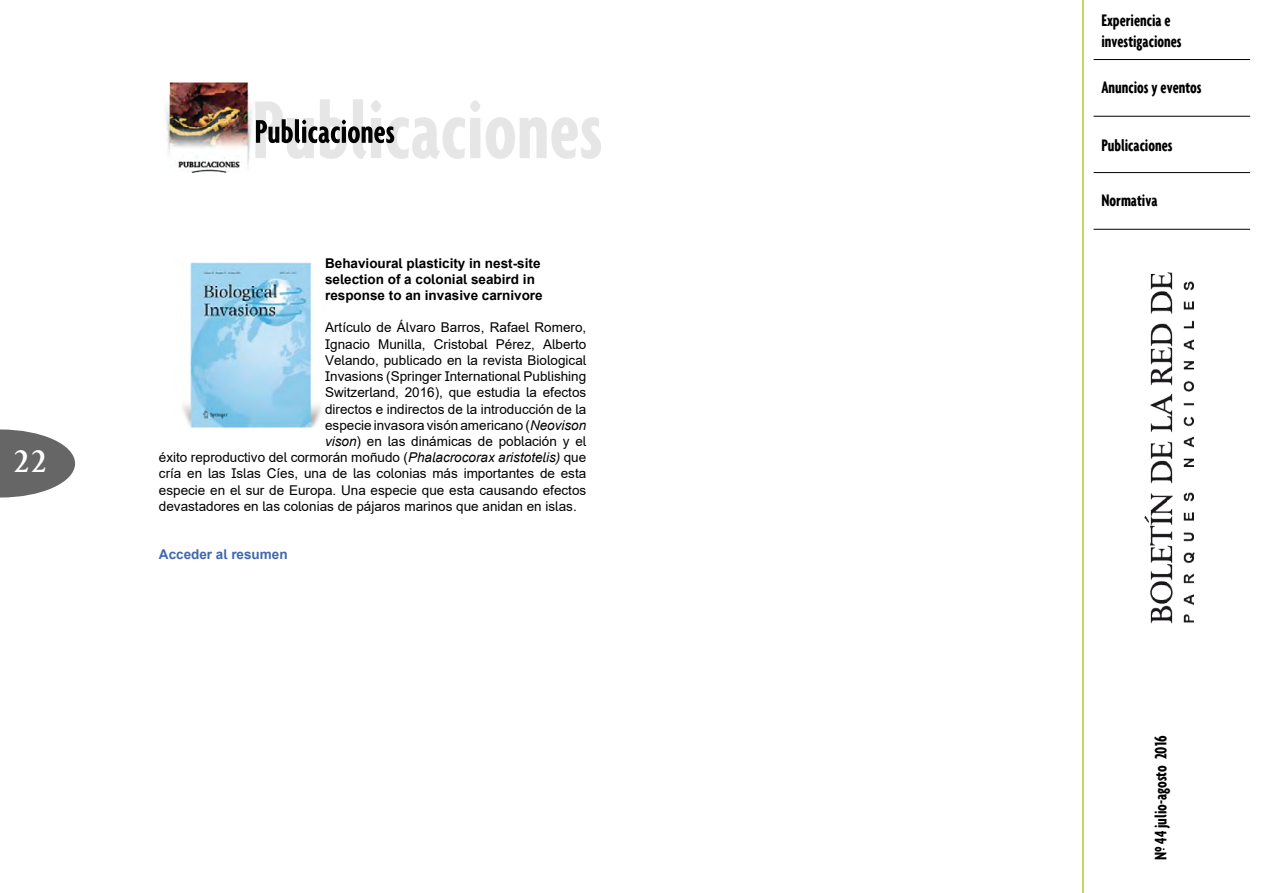
<style>
.page{position:relative;width:1263px;height:893px;background:#fff}
.page>*{position:absolute;margin:0;border:0;box-sizing:border-box;transform-origin:0 0}
.t1{font:30px "Palermo";color:#fff}
.t2{font:700 extra-condensed 18px/21.6px "Agenda";color:#000}
.t3{font:13.5px "Arial";color:#000}
.t4{font:700 13.5px/16.2px "Arial";color:#000}
.t5{font:700 13.5px "Arial";color:#4069b2}
.s1{font-style:italic}
</style>
<div class="page">
<svg style="left:0;top:429px;width:75px;height:68px"></svg>
<img style="left:1126px;top:115px;width:83px;height:509px">
<hr style="left:1082px;top:0;width:2px;height:893px;background:#b3c935">
<hr style="left:1093px;top:59px;width:157px;height:1px;background:#000">
<hr style="left:1093px;top:172px;width:157px;height:1px;background:#000">
<hr style="left:1093px;top:116px;width:157px;height:1px;background:#000">
<hr style="left:1093px;top:229px;width:157px;height:1px;background:#000">
<img style="left:182px;top:262px;width:139px;height:166px">
<img style="left:165px;top:82px;width:87px;height:91px">
<svg style="left:255px;top:99px;width:346px;height:60px"></svg>
<h1 class="t1" style="left:13px;top:444px;width:36px">22</h1>
<p class="t4" style="left:325px;top:255px;width:219px">Behavioural plasticity in nest-site selection of a colonial seabird in response to an invasive carnivore</p>
<p class="t3" style="left:325px;top:318px;width:263px">Artículo de Álvaro Barros, Rafael Romero,</p>
<p class="t3" style="left:325px;top:335px;width:263px">Ignacio Munilla, Cristobal Pérez, Alberto</p>
<p class="t3" style="left:325px;top:351px;width:262px">Velando, publicado en la revista Biological</p>
<p class="t3" style="left:325px;top:367px;width:263px">Invasions (Springer International Publishing</p>
<p class="t3" style="left:325px;top:383px;width:263px">Switzerland, 2016), que estudia la efectos</p>
<p class="t3" style="left:325px;top:399px;width:263px">directos e indirectos de la introducción de la</p>
<p class="t3" style="left:325px;top:416px;width:263px">especie invasora visón americano (<span class="s1">Neovison</span></p>
<p class="t3" style="left:325px;top:432px;width:262px"><span class="s1">vison</span>) en las dinámicas de población y el</p>
<p class="t3" style="left:159px;top:448px;width:429px">éxito reproductivo del cormorán moñudo (<span class="s1">Phalacrocorax aristotelis)</span> que</p>
<p class="t3" style="left:159px;top:464px;width:429px">cría en las Islas Cíes, una de las colonias más importantes de esta</p>
<p class="t3" style="left:159px;top:480px;width:429px">especie en el sur de Europa. Una especie que esta causando efectos</p>
<p class="t3" style="left:159px;top:497px;width:419px">devastadores en las colonias de pájaros marinos que anidan en islas.</p>
<p class="t5" style="left:159px;top:545px;width:130px">Acceder al resumen</p>
<h2 class="t2" style="left:1101px;top:9px;width:82px">Experiencia e investigaciones</h2>
<h2 class="t2" style="left:1101px;top:76px;width:102px">Anuncios y eventos</h2>
<h2 class="t2" style="left:1101px;top:134px;width:73px">Publicaciones</h2>
<h2 class="t2" style="left:1101px;top:189px;width:58px">Normativa</h2>
<h2 class="t2" style="left:1149px;top:860px;width:126px;rotate:-90deg">Nº 44 julio-agosto 2016</h2>
</div>
